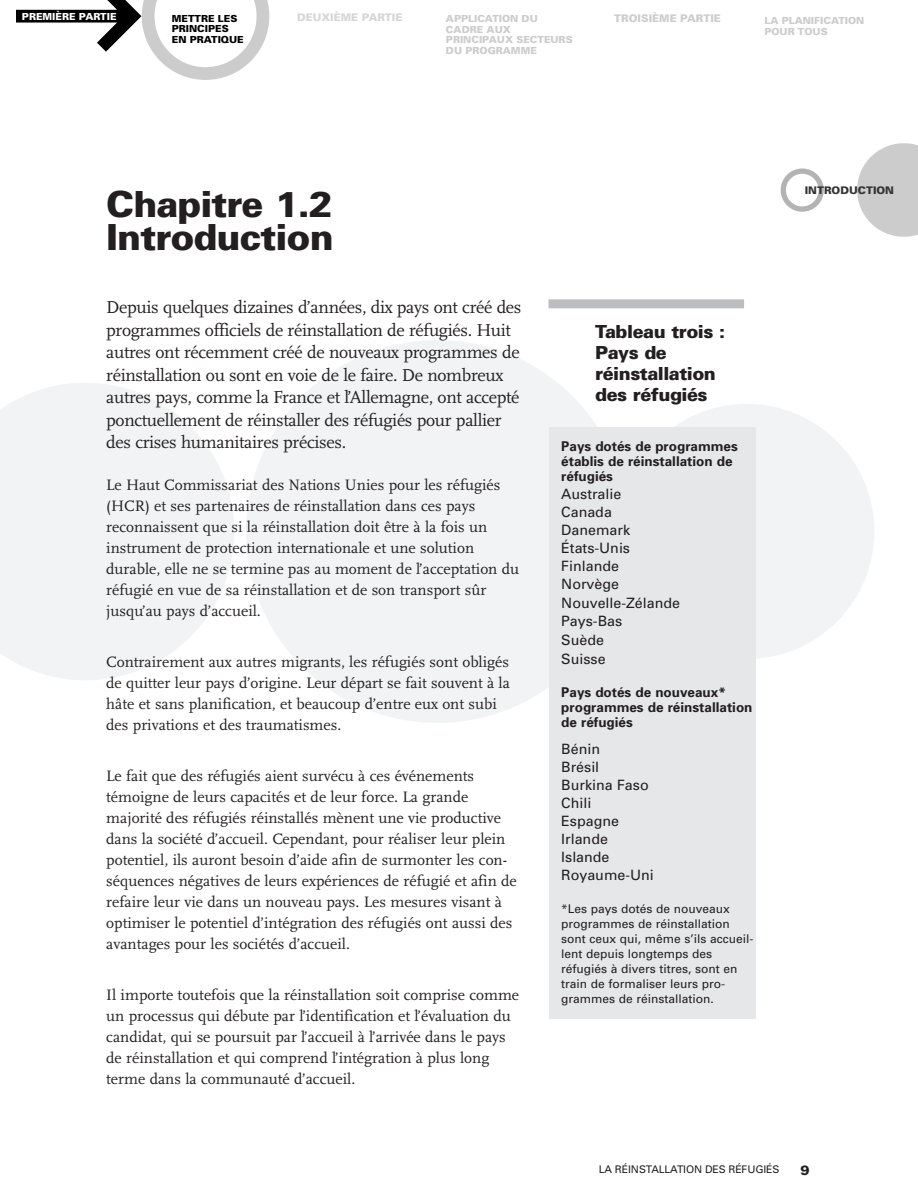
<style>
.page{position:relative;width:918px;height:1188px;background:#fff}
.page>*{position:absolute;margin:0;border:0;box-sizing:border-box;transform-origin:0 0}
.t1{font:900 36px/33px "Univers";letter-spacing:-.025em;color:#231f20}
.t2{font:18px/22.5px "Scala";letter-spacing:-.02em;color:#231f20}
.t3{font:900 18px/21px "Univers";letter-spacing:-.025em;color:#231f20}
.t4{font:15.75px/21px "Scala";color:#231f20}
.t5{font:14.25px/18.3px "Univers";color:#231f20}
.t6{font:700 13.5px/15px "Univers";color:#231f20}
.t7{font:900 13.5px "Univers";color:#231f20}
.t8{font:12px/15px "Univers";color:#231f20}
.t9{font:10.5px "Univers";letter-spacing:-.01em;color:#231f20}
.t10{font:900 10.5px "Univers";color:#ccc}
.t11{font:900 10.5px "Univers";color:#d6d6d6}
.t12{font:900 10.5px "Univers";color:#333}
.t13{font:900 9.75px/10.5px "Univers";color:#ccc}
.t14{font:900 9.75px/10.5px "Univers";color:#000}
.t15{font:900 9.75px "Univers";color:#fff}
</style>
<div class="page">
<svg style="left:246px;top:340px;width:373px;height:383px"></svg>
<svg style="left:0;top:383px;width:234px;height:297px"></svg>
<svg style="left:619px;top:404px;width:255px;height:254px"></svg>
<div style="left:549px;top:428px;width:207px;height:591px;background:#e6e7e9"></div>
<div style="left:549px;top:299px;width:195px;height:9px;background:#bcbdc0"></div>
<div style="left:781px;top:169px;width:43px;height:43px;border:5px solid #b3b3b3;border-radius:50%"></div>
<svg style="left:857px;top:143px;width:61px;height:94px"></svg>
<svg style="left:16px;top:0;width:253px;height:80px"></svg>
<p class="t15" style="left:22px;top:13px;width:96px">PREMIÈRE PARTIE</p>
<p class="t11" style="left:297px;top:13px;width:107px">DEUXIÈME PARTIE</p>
<p class="t13" style="left:446px;top:14px;width:128px">APPLICATION DU<br>CADRE AUX<br>PRINCIPAUX SECTEURS<br>DU PROGRAMME</p>
<p class="t14" style="left:172px;top:14px;width:73px">METTRE LES<br>PRINCIPES<br>EN PRATIQUE</p>
<p class="t10" style="left:614px;top:15px;width:108px">TROISIÈME PARTIE</p>
<p class="t13" style="left:764px;top:16px;width:101px">LA PLANIFICATION<br>POUR TOUS</p>
<h1 class="t1" style="left:106px;top:191px;width:229px">Chapitre 1.2<br>Introduction</h1>
<p class="t12" style="left:805px;top:186px;width:91px">INTRODUCTION</p>
<p class="t2" style="left:106px;top:298px;width:417px">Depuis quelques dizaines d’années, dix pays ont créé des programmes officiels de réinstallation de réfugiés. Huit autres ont récemment créé de nouveaux programmes de réinstallation ou sont en voie de le faire. De nombreux autres pays, comme la France et l’Allemagne, ont accepté ponctuellement de réinstaller des réfugiés pour pallier des crises humanitaires précises.</p>
<p class="t4" style="left:106px;top:476px;width:414px">Le Haut Commissariat des Nations Unies pour les réfugiés (HCR) et ses partenaires de réinstallation dans ces pays reconnaissent que si la réinstallation doit être à la fois un instrument de protection internationale et une solution durable, elle ne se termine pas au moment de l’acceptation du réfugié en vue de sa réinstallation et de son transport sûr jusqu’au pays d’accueil.</p>
<p class="t4" style="left:106px;top:653px;width:405px">Contrairement aux autres migrants, les réfugiés sont obligés de quitter leur pays d’origine. Leur départ se fait souvent à la hâte et sans planification, et beaucoup d’entre eux ont subi des privations et des traumatismes.</p>
<p class="t4" style="left:106px;top:767px;width:412px">Le fait que des réfugiés aient survécu à ces événements témoigne de leurs capacités et de leur force. La grande majorité des réfugiés réinstallés mènent une vie productive dans la société d’accueil. Cependant, pour réaliser leur plein potentiel, ils auront besoin d’aide afin de surmonter les con&shy;séquences négatives de leurs expériences de réfugié et afin de refaire leur vie dans un nouveau pays. Les mesures visant à optimiser le potentiel d’intégration des réfugiés ont aussi des avantages pour les sociétés d’accueil.</p>
<p class="t4" style="left:106px;top:986px;width:414px">Il importe toutefois que la réinstallation soit comprise comme un processus qui débute par l’identification et l’évaluation du candidat, qui se poursuit par l’accueil à l’arrivée dans le pays de réinstallation et qui comprend l’intégration à plus long terme dans la communauté d’accueil.</p>
<p class="t3" style="left:595px;top:323px;width:131px">Tableau trois :<br>Pays de réinstallation des réfugiés</p>
<p class="t6" style="left:561px;top:440px;width:178px">Pays dotés de programmes établis de réinstallation de réfugiés</p>
<p class="t5" style="left:561px;top:486px;width:120px">Australie<br>Canada<br>Danemark<br>États-Unis<br>Finlande<br>Norvège<br>Nouvelle-Zélande<br>Pays-Bas<br>Suède<br>Suisse</p>
<p class="t6" style="left:561px;top:686px;width:193px">Pays dotés de nouveaux* programmes de réinstallation de réfugiés</p>
<p class="t5" style="left:561px;top:741px;width:94px">Bénin<br>Brésil<br>Burkina Faso<br>Chili<br>Espagne<br>Irlande<br>Islande<br>Royaume-Uni</p>
<p class="t8" style="left:561px;top:902px;width:194px">*Les pays dotés de nouveaux programmes de réinstallation sont ceux qui, même s’ils accueil&shy;lent depuis longtemps des réfugiés à divers titres, sont en train de formaliser leurs pro&shy;grammes de réinstallation.</p>
<p class="t9" style="left:599px;top:1165px;width:182px">LA RÉINSTALLATION DES RÉFUGIÉS</p>
<p class="t7" style="left:800px;top:1165px;width:11px">9</p>
</div>
